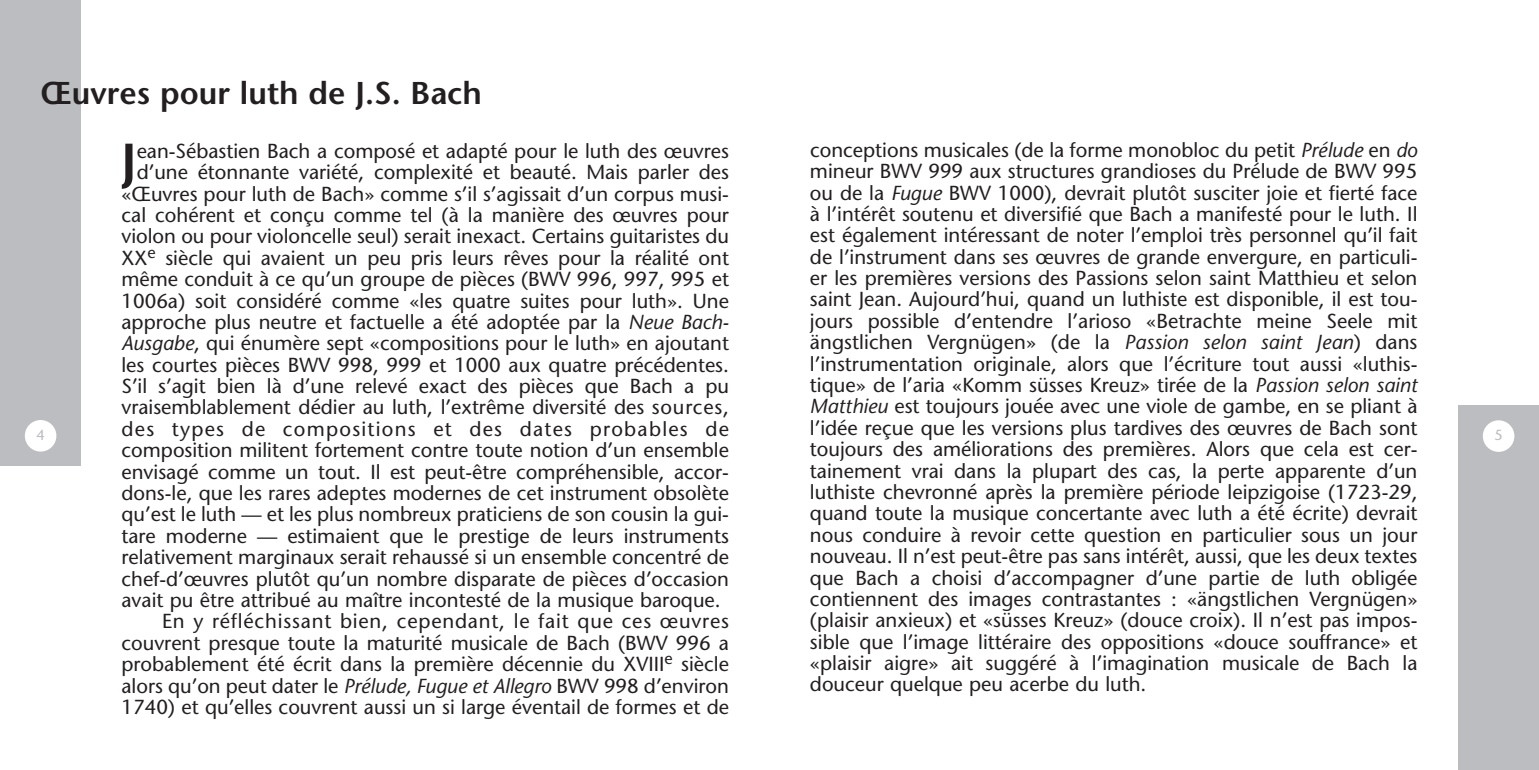
<style>
.page{position:relative;width:1539px;height:770px;background:#fff}
.page>*{position:absolute;margin:0;border:0;box-sizing:border-box;transform-origin:0 0}
.t1{font:600 50.62px "Stone Sans";color:#231f20}
.t2{font:600 31.5px "Stone Sans";color:#231f20}
.t3{font:20.25px/21.4px "Stone Sans";color:#231f20;text-align:justify}
.t4{font:20.25px "Stone Sans";letter-spacing:.04em;color:#231f20}
.t5{font:20.25px "Stone Sans";letter-spacing:.065em;color:#231f20}
.t6{font:14.62px "Stone Sans";color:#bcbdc0}
.s1{font-style:italic}
</style>
<div class="page">
<div style="left:1458px;top:405px;width:81px;height:365px;background:#bcbdc0"></div>
<div style="left:1483px;top:420px;width:31px;height:32px;background:#fff;border-radius:50%"></div>
<div style="left:0;top:0;width:81px;height:466px;background:#bcbdc0"></div>
<div style="left:25px;top:420px;width:31px;height:31px;background:#fff;border-radius:50%"></div>
<h2 class="t2" style="left:40px;top:81px;width:443px">Œuvres pour luth de J.S. Bach</h2>
<p class="t6" style="left:37px;top:429px;width:10px">4</p>
<h1 class="t1" style="left:121px;top:142px;width:17px">J</h1>
<p class="t3" style="left:137px;top:142px;width:594px">ean-Sébastien Bach a composé et adapté pour le luth des œuvres</p>
<p class="t3" style="left:137px;top:163px;width:594px">d’une étonnante variété, complexité et beauté. Mais parler des</p>
<p class="t3" style="left:121px;top:185px;width:609px">«Œuvres pour luth de Bach» comme s’il s’agissait d’un corpus musi-</p>
<p class="t3" style="left:122px;top:206px;width:609px">cal cohérent et conçu comme tel (à la manière des œuvres pour</p>
<p class="t3" style="left:121px;top:228px;width:609px">violon ou pour violoncelle seul) serait inexact. Certains guitaristes du</p>
<p class="t3" style="left:121px;top:249px;width:609px">XX<sup>e</sup> siècle qui avaient un peu pris leurs rêves pour la réalité ont</p>
<p class="t3" style="left:121px;top:270px;width:609px">même conduit à ce qu’un groupe de pièces (BWV 996, 997, 995 et</p>
<p class="t3" style="left:122px;top:292px;width:609px">1006a) soit considéré comme «les quatre suites pour luth». Une</p>
<p class="t3" style="left:122px;top:313px;width:609px">approche plus neutre et factuelle a été adoptée par la <span class="s1">Neue Bach-</span></p>
<p class="t3" style="left:122px;top:334px;width:609px"><span class="s1">Ausgabe</span>, qui énumère sept «compositions pour le luth» en ajoutant</p>
<p class="t3" style="left:122px;top:356px;width:609px">les courtes pièces BWV 998, 999 et 1000 aux quatre précédentes.</p>
<p class="t3" style="left:121px;top:377px;width:609px">S’il s’agit bien là d’une relevé exact des pièces que Bach a pu</p>
<p class="t3" style="left:121px;top:399px;width:609px">vraisemblablement dédier au luth, l’extrême diversité des sources,</p>
<p class="t5" style="left:121px;top:421px;width:609px">des types de compositions et des dates probables de</p>
<p class="t3" style="left:121px;top:441px;width:609px">composition militent fortement contre toute notion d’un ensemble</p>
<p class="t3" style="left:121px;top:463px;width:609px">envisagé comme un tout. Il est peut-être compréhensible, accor-</p>
<p class="t3" style="left:121px;top:484px;width:609px">dons-le, que les rares adeptes modernes de cet instrument obsolète</p>
<p class="t3" style="left:121px;top:505px;width:609px">qu’est le luth — et les plus nombreux praticiens de son cousin la gui-</p>
<p class="t3" style="left:122px;top:527px;width:609px">tare moderne — estimaient que le prestige de leurs instruments</p>
<p class="t3" style="left:122px;top:548px;width:609px">relativement marginaux serait rehaussé si un ensemble concentré de</p>
<p class="t3" style="left:122px;top:570px;width:609px">chef-d’œuvres plutôt qu’un nombre disparate de pièces d’occasion</p>
<p class="t3" style="left:122px;top:591px;width:601px">avait pu être attribué au maître incontesté de la musique baroque.</p>
<p class="t4" style="left:162px;top:613px;width:569px">En y réfléchissant bien, cependant, le fait que ces œuvres</p>
<p class="t3" style="left:122px;top:634px;width:609px">couvrent presque toute la maturité musicale de Bach (BWV 996 a</p>
<p class="t3" style="left:122px;top:655px;width:609px">probablement été écrit dans la première décennie du XVIII<sup>e</sup> siècle</p>
<p class="t3" style="left:121px;top:676px;width:609px">alors qu’on peut dater le <span class="s1">Prélude, Fugue et Allegro</span> BWV 998 d’environ</p>
<p class="t3" style="left:122px;top:698px;width:609px">1740) et qu’elles couvrent aussi un si large éventail de formes et de</p>
<p class="t3" style="left:810px;top:141px;width:609px">conceptions musicales (de la forme monobloc du petit <span class="s1">Prélude</span> en <span class="s1">do </span>mineur BWV 999 aux structures grandioses du Prélude de BWV 995 ou de la <span class="s1">Fugue</span> BWV 1000), devrait plutôt susciter joie et fierté face à l’intérêt soutenu et diversifié que Bach a manifesté pour le luth. Il est également intéressant de noter l’emploi très personnel qu’il fait de l’instrument dans ses œuvres de grande envergure, en particuli&shy;er les premières versions des Passions selon saint Matthieu et selon saint Jean. Aujourd’hui, quand un luthiste est disponible, il est tou&shy;jours possible d’entendre l’arioso «Betrachte meine Seele mit ängstlichen Vergnügen» (de la <span class="s1">Passion selon saint Jean</span>) dans l’instrumentation originale, alors que l’écriture tout aussi «luthis&shy;tique» de l’aria «Komm süsses Kreuz» tirée de la <span class="s1">Passion selon saint Matthieu</span> est toujours jouée avec une viole de gambe, en se pliant à l’idée reçue que les versions plus tardives des œuvres de Bach sont toujours des améliorations des premières. Alors que cela est cer&shy;tainement vrai dans la plupart des cas, la perte apparente d’un luthiste chevronné après la première période leipzigoise (1723-29, quand toute la musique concertante avec luth a été écrite) devrait nous conduire à revoir cette question en particulier sous un jour nouveau. Il n’est peut-être pas sans intérêt, aussi, que les deux textes que Bach a choisi d’accompagner d’une partie de luth obligée contiennent des images contrastantes : «ängstlichen Vergnügen» (plaisir anxieux) et «süsses Kreuz» (douce croix). Il n’est pas impos&shy;sible que l’image littéraire des oppositions «douce souffrance» et «plaisir aigre» ait suggéré à l’imagination musicale de Bach la douceur quelque peu acerbe du luth.</p>
<p class="t6" style="left:1495px;top:429px;width:10px">5</p>
</div>
